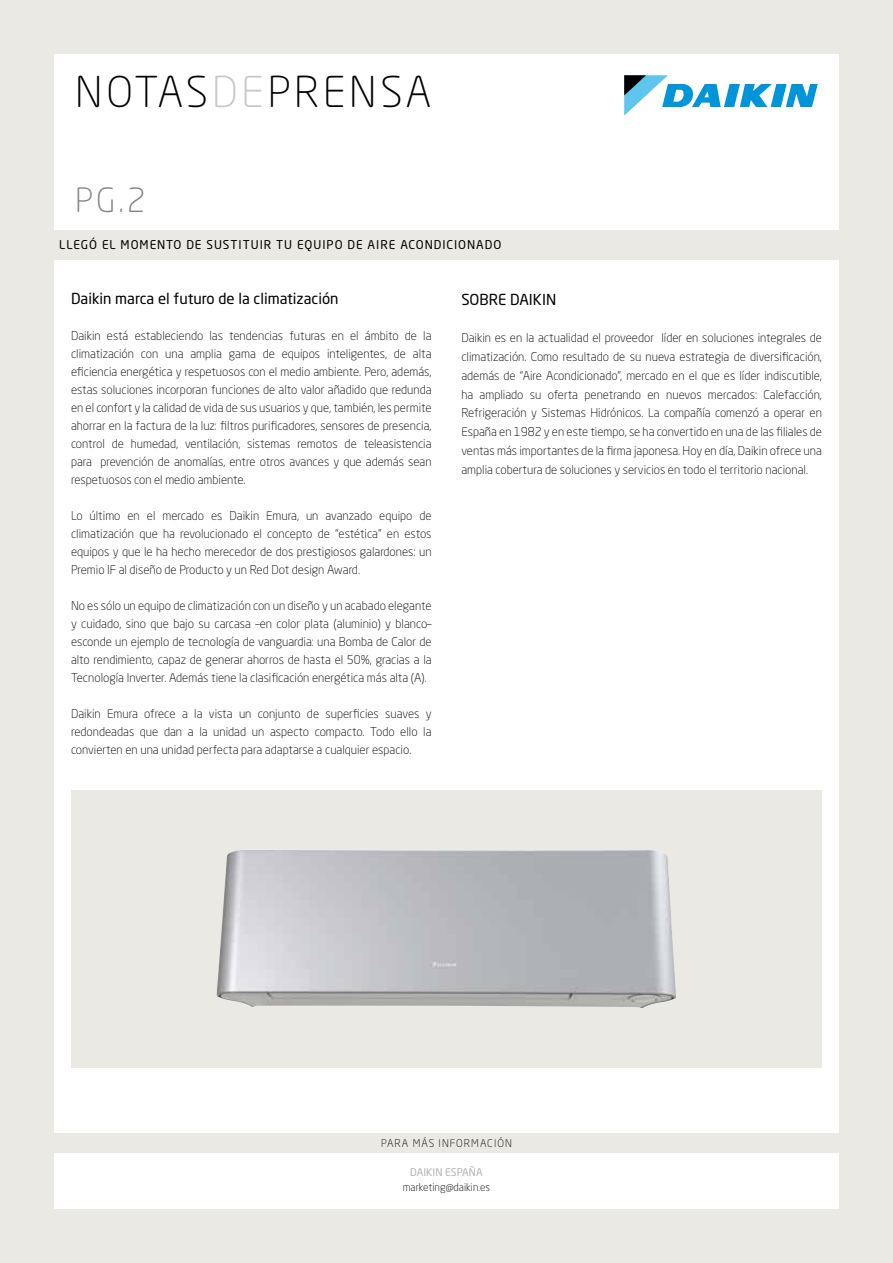
<style>
.page{position:relative;width:893px;height:1263px;background:#eae9e4}
.page>*{position:absolute;margin:0;border:0;box-sizing:border-box;transform-origin:0 0}
.t1{font:300 42px "Neo Sans Std";letter-spacing:.09em;color:#000}
.t2{font:300 33px "Neo Sans Std";color:#7e8387}
.t3{font:15px "Neo Sans Std";color:#000}
.t4{font:300 12px/18px "Neo Sans Std";color:#000;text-align:justify}
.t5{font:12px "Neo Sans Std";letter-spacing:.08em;color:#000}
.t6{font:300 10.5px "Neo Sans Std";color:#000}
.t7{font:300 10.5px "Neo Sans Std";letter-spacing:.1em;color:#000}
.t8{font:10.5px "Neo Sans Std";color:#b1b3b4}
.s1{color:#c6c7c8}
</style>
<div class="page">
<div style="left:54px;top:54px;width:785px;height:1155px;background:#fff"></div>
<div style="left:28px;top:230px;width:848px;height:29px;background:#eae9e4"></div>
<div style="left:0;top:1133px;width:893px;height:20px;background:#eae9e4"></div>
<svg style="left:624px;top:75px;width:194px;height:41px"></svg>
<div style="left:71px;top:790px;width:751px;height:278px;background:#eae9e4"></div>
<img style="left:216px;top:850px;width:460px;height:158px">
<h1 class="t1" style="left:75px;top:67px;width:358px">NOTAS<span class="s1">DE</span>PRENSA</h1>
<h2 class="t2" style="left:75px;top:181px;width:72px">PG.2</h2>
<p class="t5" style="left:59px;top:237px;width:444px">LLEGÓ EL MOMENTO DE SUSTITUIR TU EQUIPO DE AIRE ACONDICIONADO</p>
<p class="t3" style="left:71px;top:289px;width:269px">Daikin marca el futuro de la climatización</p>
<p class="t4" style="left:71px;top:327px;width:362px">Daikin está estableciendo las tendencias futuras en el ámbito de la climatización con una amplia gama de equipos inteligentes, de alta eficiencia energética y respetuosos con el medio ambiente. Pero, además, estas soluciones incorporan funciones de alto valor añadido que redunda en el confort y la calidad de vida de sus usuarios y que, también, les permite ahorrar en la factura de la luz: filtros purificadores, sensores de presencia, control de humedad, ventilación, sistemas remotos de teleasistencia para prevención de anomalías, entre otros avances y que además sean respetuosos con el medio ambiente.</p>
<p class="t4" style="left:71px;top:507px;width:362px">Lo último en el mercado es Daikin Emura, un avanzado equipo de climatización que ha revolucionado el concepto de “estética” en estos equipos y que le ha hecho merecedor de dos prestigiosos galardones: un Premio IF al diseño de Producto y un Red Dot design Award.</p>
<p class="t4" style="left:71px;top:597px;width:362px">No es sólo un equipo de climatización con un diseño y un acabado elegante y cuidado, sino que bajo su carcasa –en color plata (aluminio) y blanco– esconde un ejemplo de tecnología de vanguardia: una Bomba de Calor de alto rendimiento, capaz de generar ahorros de hasta el 50%, gracias a la Tecnología Inverter. Además tiene la clasificación energética más alta (A).</p>
<p class="t4" style="left:71px;top:705px;width:362px">Daikin Emura ofrece a la vista un conjunto de superficies suaves y redondeadas que dan a la unidad un aspecto compacto. Todo ello la convierten en una unidad perfecta para adaptarse a cualquier espacio.</p>
<p class="t3" style="left:461px;top:290px;width:96px">SOBRE DAIKIN</p>
<p class="t4" style="left:461px;top:329px;width:362px;line-height:18.8px">Daikin es en la actualidad el proveedor líder en soluciones integrales de climatización. Como resultado de su nueva estrategia de diversificación, además de “Aire Acondicionado”, mercado en el que es líder indiscutible, ha ampliado su oferta penetrando en nuevos mercados: Calefacción, Refrigeración y Sistemas Hidrónicos. La compañía comenzó a operar en España en 1982 y en este tiempo, se ha convertido en una de las filiales de ventas más importantes de la firma japonesa. Hoy en día, Daikin ofrece una amplia cobertura de soluciones y servicios en todo el territorio nacional.</p>
<p class="t7" style="left:381px;top:1137px;width:132px">PARA MÁS INFORMACIÓN</p>
<p class="t8" style="left:410px;top:1165px;width:74px">DAIKIN ESPAÑA</p>
<p class="t6" style="left:403px;top:1180px;width:89px">marketing@daikin.es</p>
</div>
